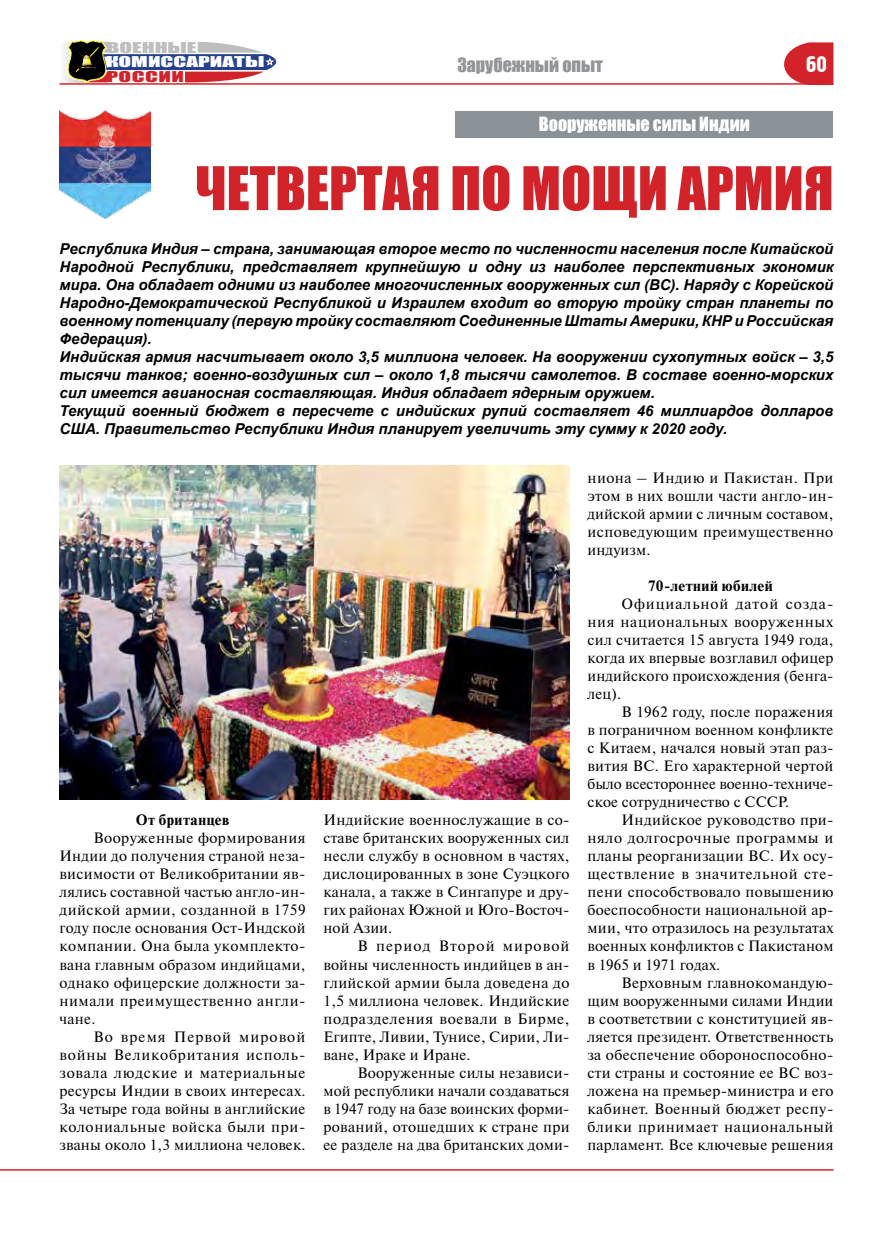
<style>
.page{position:relative;width:893px;height:1255px;background:#fff}
.page>*{position:absolute;margin:0;border:0;box-sizing:border-box;transform-origin:0 0}
.t1{font:55.5px "Impact";color:#d2232a}
.t2{font:22.5px "Hermes CTT";color:#fff}
.t3{font:18px "Impact";color:#fff}
.t4{font:18px "Impact";color:#939598}
.t5{font:15px/18px "Newton C";letter-spacing:.01em;color:#000;text-align:justify}
.t6{font:italic 700 15px/18px "Arial";color:#000}
.t7{font:700 15px "Newton C";letter-spacing:.03em;color:#000}
.t8{font:13.65px "Impact";color:#fff;scale:1.7 1}
.t9{font:13.65px "Impact";color:#bcbec0;scale:1.7 1}
.t10{font:13.65px "Impact";letter-spacing:.02em;color:#d2232a;scale:1.7 1}
</style>
<div class="page">
<svg style="left:64px;top:40px;width:213px;height:43px"></svg>
<svg style="left:784px;top:42px;width:49px;height:41px;background:#d73f45"></svg>
<hr style="left:60px;top:83px;width:773px;height:2px;background:#d2232a">
<hr style="left:0;top:1169px;width:833px;height:1px;background:#d2232a">
<div style="left:455px;top:111px;width:378px;height:27px;background:#8a9297"></div>
<img style="left:60px;top:465px;width:509px;height:334px">
<img style="left:60px;top:111px;width:91px;height:108px">
<p class="t9" style="left:106px;top:37px;width:54px">ВОЕННЫЕ</p>
<p class="t10" style="left:106px;top:66px;width:47px">РОССИИ</p>
<p class="t8" style="left:106px;top:51px;width:95px">КОМИССАРИАТЫ</p>
<p class="t4" style="left:457px;top:51px;width:147px">Зарубежный опыт</p>
<h2 class="t2" style="left:806px;top:51px;width:22px">60</h2>
<p class="t3" style="left:539px;top:110px;width:213px">Вооруженные силы Индии</p>
<h1 class="t1" style="left:195px;top:145px;width:640px">ЧЕТВЕРТАЯ ПО МОЩИ АРМИЯ</h1>
<p class="t6" style="left:60px;top:240px;width:775px">Республика Индия – страна, занимающая второе место по численности населения после Китайской Народной Республики, представляет крупнейшую и одну из наиболее перспективных экономик мира. Она обладает одними из наиболее многочисленных вооруженных сил (ВС). Наряду с Корейской Народно-Демократической Республикой и Израилем входит во вторую тройку стран планеты по военному потенциалу (первую тройку составляют Соединенные Штаты Америки, КНР и Российская Федерация).<br>Индийская армия насчитывает около 3,5 миллиона человек. На вооружении сухопутных войск – 3,5 тысячи танков; военно-воздушных сил – около 1,8 тысячи самолетов. В составе военно-морских сил имеется авианосная составляющая. Индия обладает ядерным оружием.<br>Текущий военный бюджет в пересчете с индийских рупий составляет 46 миллиардов долларов США. Правительство Республики Индия планирует увеличить эту сумму к 2020 году.</p>
<p class="t7" style="left:136px;top:811px;width:95px">От британцев</p>
<p class="t5" style="left:60px;top:829px;width:248px;text-indent:34px">Вооруженные формирования Индии до получения страной неза&shy;висимости от Великобритании яв&shy;лялись составной частью англо-ин&shy;дийской армии, созданной в 1759 году после основания Ост-Индской компании. Она была укомплекто&shy;вана главным образом индийцами, однако офицерские должности за&shy;нимали преимущественно англи&shy;чане.</p>
<p class="t5" style="left:60px;top:1027px;width:248px;text-indent:34px">Во время Первой мировой войны Великобритания исполь&shy;зовала людские и материальные ресурсы Индии в своих интересах.<br>За четыре года войны в английские колониальные войска были при&shy;званы около 1,3 миллиона человек.</p>
<p class="t5" style="left:323px;top:811px;width:248px">Индийские военнослужащие в со&shy;ставе британских вооруженных сил несли службу в основном в частях, дислоцированных в зоне Суэцкого канала, а также в Сингапуре и дру&shy;гих районах Южной и Юго-Восточ&shy;ной Азии.</p>
<p class="t5" style="left:323px;top:937px;width:248px;text-indent:34px">В период Второй мировой войны численность индийцев в ан&shy;глийской армии была доведена до 1,5 миллиона человек. Индийские подразделения воевали в Бирме, Египте, Ливии, Тунисе, Сирии, Ли&shy;ване, Ираке и Иране.</p>
<p class="t5" style="left:323px;top:1063px;width:248px;text-indent:34px">Вооруженные силы независи&shy;мой республики начали создаваться в 1947 году на базе воинских форми&shy;рований, отошедших к стране при ее разделе на два британских доми-</p>
<p class="t5" style="left:587px;top:469px;width:247px">ниона – Индию и Пакистан. При этом в них вошли части англо-ин&shy;дийской армии с личным составом, исповедующим преимущественно индуизм.</p>
<p class="t7" style="left:648px;top:577px;width:126px">70-летний юбилей</p>
<p class="t5" style="left:587px;top:595px;width:248px;text-indent:34px">Официальной датой созда&shy;ния национальных вооруженных сил считается 15 августа 1949 года, когда их впервые возглавил офицер индийского происхождения (бенга&shy;лец).</p>
<p class="t5" style="left:587px;top:703px;width:248px;text-indent:34px">В 1962 году, после поражения в пограничном военном конфликте с Китаем, начался новый этап раз&shy;вития ВС. Его характерной чертой было всестороннее военно-техниче&shy;ское сотрудничество с СССР.</p>
<p class="t5" style="left:587px;top:811px;width:248px;text-indent:34px">Индийское руководство при&shy;няло долгосрочные программы и планы реорганизации ВС. Их осу&shy;ществление в значительной сте&shy;пени способствовало повышению боеспособности национальной ар&shy;мии, что отразилось на результатах военных конфликтов с Пакистаном в 1965 и 1971 годах.</p>
<p class="t5" style="left:587px;top:973px;width:248px;text-indent:34px">Верховным главнокомандую&shy;щим вооруженными силами Индии в соответствии с конституцией яв&shy;ляется президент. Ответственность за обеспечение обороноспособно&shy;сти страны и состояние ее ВС воз&shy;ложена на премьер-министра и его кабинет. Военный бюджет респу&shy;блики принимает национальный парламент. Все ключевые решения</p>
</div>
